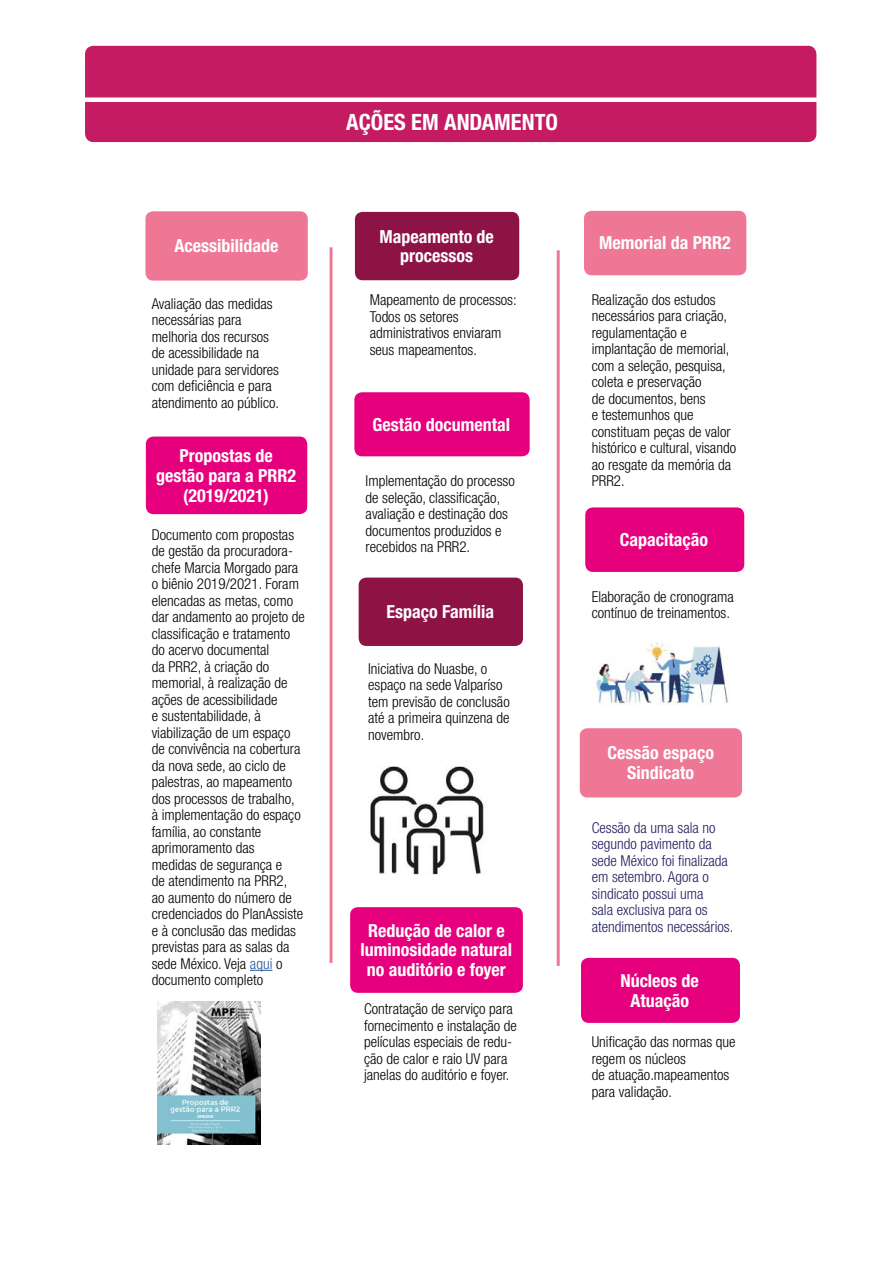
<style>
.page{position:relative;width:893px;height:1263px;background:#fff}
.page>*{position:absolute;margin:0;border:0;box-sizing:border-box;transform-origin:0 0}
.t1{font:700 condensed 22.5px "Helvetica Neue LT Std";color:#fff}
.t2{font:700 condensed 18px/19.8px "Helvetica Neue LT Std";color:#fff;text-align:center}
.t3{font:300 condensed 15px/16.5px "Helvetica Neue LT Std";color:#000}
.t4{font:300 condensed 15px/16.5px "Helvetica Neue LT Std";color:#211f5d}
.s1{color:#275b9b}
</style>
<div class="page">
<svg style="left:250px;top:970px;width:22px;height:1px"></svg>
<div style="left:85px;top:46px;width:731px;height:96px;background:#c41b62;border-radius:9px"></div>
<div style="left:70px;top:97px;width:750px;height:5px;background:#fff"></div>
<div style="left:580px;top:957px;width:161px;height:67px;background:#e6007d;border-radius:9px"></div>
<div style="left:579px;top:956px;width:162px;height:68px;border:2px solid #fff;border-radius:9px"></div>
<div style="left:349px;top:906px;width:175px;height:87px;background:#e6007d;border-radius:9px"></div>
<div style="left:349px;top:906px;width:175px;height:88px;border:2px solid #fff;border-radius:9px"></div>
<hr style="left:330px;top:247px;width:3px;height:716px;background:#ee7796">
<hr style="left:557px;top:250px;width:3px;height:716px;background:#ee7796">
<div style="left:584px;top:507px;width:161px;height:66px;background:#e6007d;border-radius:9px"></div>
<div style="left:584px;top:506px;width:162px;height:67px;border:2px solid #fff;border-radius:9px"></div>
<div style="left:145px;top:211px;width:164px;height:70px;background:#ee7796;border-radius:9px"></div>
<div style="left:144px;top:210px;width:165px;height:72px;border:2px solid #fff;border-radius:9px"></div>
<div style="left:358px;top:577px;width:166px;height:70px;background:#8d1345;border-radius:9px"></div>
<div style="left:357px;top:576px;width:167px;height:71px;border:2px solid #fff;border-radius:9px"></div>
<div style="left:354px;top:391px;width:176px;height:66px;background:#e6007d;border-radius:9px"></div>
<div style="left:353px;top:391px;width:178px;height:67px;border:2px solid #fff;border-radius:9px"></div>
<div style="left:583px;top:210px;width:164px;height:66px;background:#ee7796;border-radius:9px"></div>
<div style="left:582px;top:209px;width:166px;height:68px;border:2px solid #fff;border-radius:9px"></div>
<img style="left:596px;top:642px;width:132px;height:63px">
<div style="left:579px;top:727px;width:164px;height:71px;background:#ee7796;border-radius:9px"></div>
<div style="left:578px;top:727px;width:166px;height:72px;border:2px solid #fff;border-radius:9px"></div>
<img style="left:370px;top:766px;width:114px;height:109px">
<div style="left:354px;top:211px;width:166px;height:70px;background:#8d1345;border-radius:9px"></div>
<div style="left:353px;top:210px;width:168px;height:72px;border:2px solid #fff;border-radius:9px"></div>
<img style="left:157px;top:1001px;width:104px;height:144px">
<div style="left:145px;top:436px;width:163px;height:79px;background:#e6007d;border-radius:9px"></div>
<div style="left:144px;top:435px;width:165px;height:81px;border:2px solid #fff;border-radius:9px"></div>
<p class="t2" style="left:174px;top:236px;width:105px">Acessibilidade</p>
<p class="t3" style="left:152px;top:295px;width:129px">Avaliação das medidas necessárias para melhoria dos recursos de acessibilidade na unidade para servidores com deficiência e para atendimento ao público.</p>
<p class="t2" style="left:156px;top:445px;width:141px">Propostas de gestão para a PRR2 (2019/2021)</p>
<p class="t3" style="left:152px;top:526px;width:155px">Documento com propostas de gestão da procuradora&shy;chefe Marcia Morgado para o biênio 2019/2021. Foram elencadas as metas, como dar andamento ao projeto de classificação e tratamento do acervo documental<br>da PRR2, à criação do memorial, à realização de ações de acessibilidade<br>e sustentabilidade, à viabilização de um espaço de convivência na cobertura da nova sede, ao ciclo de palestras, ao mapeamento dos processos de trabalho,<br>à implementação do espaço família, ao constante aprimoramento das<br>medidas de segurança e<br>de atendimento na PRR2,<br>ao aumento do número de credenciados do PlanAssiste e à conclusão das medidas previstas para as salas da sede México. Veja <span class="s1">aqui</span> o documento completo</p>
<h1 class="t1" style="left:346px;top:109px;width:213px">AÇÕES EM ANDAMENTO</h1>
<p class="t2" style="left:379px;top:226px;width:116px">Mapeamento de processos</p>
<p class="t3" style="left:370px;top:292px;width:148px">Mapeamento de processos:<br>Todos os setores administrativos enviaram seus mapeamentos.</p>
<p class="t2" style="left:373px;top:414px;width:139px">Gestão documental</p>
<p class="t3" style="left:366px;top:473px;width:151px">Implementação do processo de seleção, classificação, avaliação e destinação dos documentos produzidos e recebidos na PRR2.</p>
<p class="t2" style="left:387px;top:602px;width:109px">Espaço Família</p>
<p class="t3" style="left:368px;top:660px;width:143px">Iniciativa do Nuasbe, o espaço na sede Valparíso tem previsão de conclusão até a primeira quinzena de novembro.</p>
<p class="t2" style="left:361px;top:920px;width:153px">Redução de calor e luminosidade natural no auditório e foyer</p>
<p class="t3" style="left:364px;top:1000px;width:154px">Contratação de serviço para fornecimento e instalação de películas especiais de redu&shy;ção de calor e raio UV para janelas do auditório e foyer.</p>
<p class="t2" style="left:599px;top:233px;width:133px">Memorial da PRR2</p>
<p class="t3" style="left:592px;top:291px;width:146px">Realização dos estudos necessários para criação, regulamentação e implantação de memorial, com a seleção, pesquisa, coleta e preservação<br>de documentos, bens<br>e testemunhos que constituam peças de valor histórico e cultural, visando ao resgate da memória da<br>PRR2.</p>
<p class="t2" style="left:620px;top:530px;width:90px">Capacitação</p>
<p class="t3" style="left:592px;top:588px;width:144px">Elaboração de cronograma contínuo de treinamentos.</p>
<p class="t2" style="left:607px;top:743px;width:108px">Cessão espaço<br>Sindicato</p>
<p class="t4" style="left:592px;top:819px;width:143px">Cessão da uma sala no segundo pavimento da sede México foi finalizada em setembro. Agora o sindicato possui uma<br>sala exclusiva para os atendimentos necessários.</p>
<p class="t2" style="left:621px;top:970px;width:80px">Núcleos de<br>Atuação</p>
<p class="t3" style="left:592px;top:1033px;width:145px">Unificação das normas que regem os núcleos<br>de atuação.mapeamentos para validação.</p>
</div>
